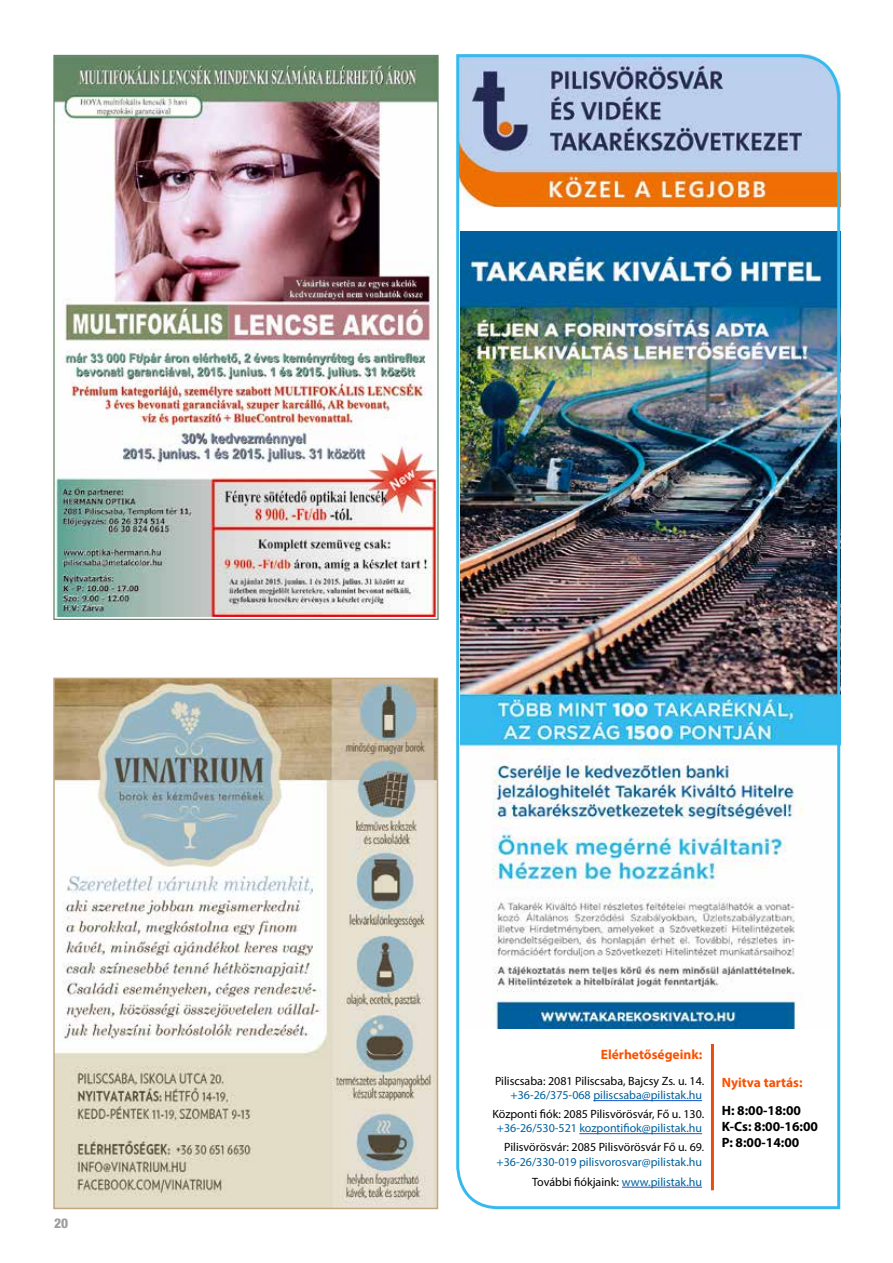
<style>
.page{position:relative;width:893px;height:1263px;background:#fff}
.page>*{position:absolute;margin:0;border:0;box-sizing:border-box;transform-origin:0 0}
.t1{font:700 13.5px/16.2px "Myriad Pro";color:#000}
.t2{font:700 13.5px "Myriad Pro";color:#f95102}
.t3{font:800 condensed 13.5px "Helvetica Neue LT Pro";color:#9d9d9c}
.t4{font:12px/20.4px "Myriad Pro";color:#00609d;text-align:right}
.t5{font:12px "Myriad Pro";color:#000}
.s1{color:#000}
</style>
<div class="page">
<img style="left:55px;top:57px;width:382px;height:560px">
<img style="left:56px;top:681px;width:379px;height:525px">
<div style="left:53px;top:678px;width:385px;height:531px;border:2px solid #c1a680"></div>
<img style="left:456px;top:54px;width:385px;height:1156px">
<p class="t3" style="left:54px;top:1214px;width:16px">20</p>
<p class="t2" style="left:601px;top:1045px;width:103px">Elérhetőségeink:</p>
<p class="t5" style="left:495px;top:1073px;width:211px">Piliscsaba: 2081 Piliscsaba, Bajcsy Zs. u. 14.</p>
<p class="t4" style="left:511px;top:1085px;width:193px">+36-26/375-068 piliscsaba@pilistak.hu</p>
<p class="t5" style="left:492px;top:1107px;width:214px">Központi fiók: 2085 Pilisvörösvár, Fő u. 130.</p>
<p class="t4" style="left:497px;top:1118px;width:207px">+36-26/530-521 kozpontifiok@pilistak.hu</p>
<p class="t5" style="left:504px;top:1140px;width:201px">Pilisvörösvár: 2085 Pilisvörösvár Fő u. 69.</p>
<p class="t4" style="left:497px;top:1151px;width:207px">+36-26/330-019 pilisvorosvar@pilistak.hu<br><span class="s1">További fiókjaink:</span> www.pilistak.hu</p>
<p class="t2" style="left:722px;top:1073px;width:82px">Nyitva tartás:</p>
<p class="t1" style="left:722px;top:1102px;width:98px">H: 8:00-18:00<br>K-Cs: 8:00-16:00<br>P: 8:00-14:00</p>
</div>
